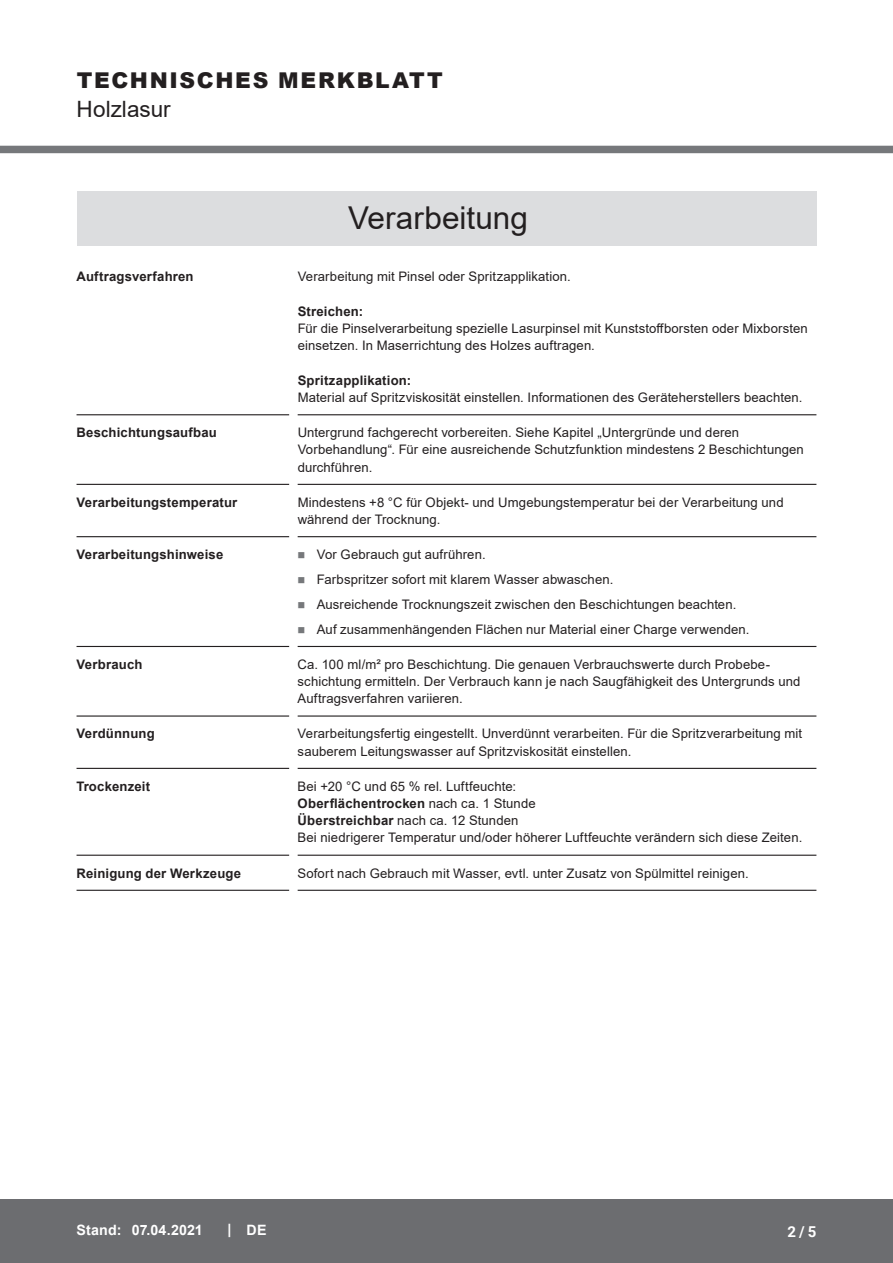
<style>
.page{position:relative;width:893px;height:1263px;background:#fff}
.page>*{position:absolute;margin:0;border:0;box-sizing:border-box;transform-origin:0 0}
.t1{font:31.5px "Arial";color:#231f20}
.t2{font:22.5px "Arial";color:#231f20}
.t3{font:900 21.75px "Arial";letter-spacing:.075em;color:#231f20}
.t4{font:700 15px "Roboto";color:#fff}
.t5{font:700 14.25px "Arial";letter-spacing:.01em;color:#fff}
.t6{font:13.2px/17.2px "Arial";letter-spacing:.01em;color:#231f20}
.t7{font:700 13.2px "Arial";letter-spacing:.015em;color:#231f20}
.s1{font-weight:700}
</style>
<div class="page">
<div style="left:0;top:146px;width:893px;height:7px;background:#76787b"></div>
<div style="left:0;top:1199px;width:893px;height:64px;background:#6c6d70"></div>
<div style="left:77px;top:191px;width:739px;height:55px;background:#dcdddf"></div>
<hr style="left:77px;top:414px;width:212px;height:1px;background:#231f20">
<hr style="left:298px;top:414px;width:518px;height:1px;background:#231f20">
<hr style="left:77px;top:484px;width:212px;height:1px;background:#231f20">
<hr style="left:298px;top:484px;width:518px;height:1px;background:#231f20">
<hr style="left:77px;top:536px;width:212px;height:1px;background:#231f20">
<hr style="left:298px;top:536px;width:518px;height:1px;background:#231f20">
<hr style="left:77px;top:646px;width:212px;height:1px;background:#231f20">
<hr style="left:298px;top:646px;width:518px;height:1px;background:#231f20">
<hr style="left:77px;top:715px;width:212px;height:2px;background:#231f20">
<hr style="left:298px;top:715px;width:518px;height:2px;background:#231f20">
<hr style="left:77px;top:768px;width:212px;height:1px;background:#231f20">
<hr style="left:298px;top:768px;width:518px;height:1px;background:#231f20">
<hr style="left:77px;top:855px;width:212px;height:1px;background:#231f20">
<hr style="left:298px;top:855px;width:518px;height:1px;background:#231f20">
<hr style="left:77px;top:890px;width:212px;height:1px;background:#231f20">
<hr style="left:298px;top:890px;width:518px;height:1px;background:#231f20">
<h3 class="t3" style="left:77px;top:65px;width:367px">TECHNISCHES MERKBLATT</h3>
<h2 class="t2" style="left:77px;top:94px;width:96px">Holzlasur</h2>
<h1 class="t1" style="left:348px;top:196px;width:181px">Verarbeitung</h1>
<p class="t7" style="left:77px;top:267px;width:119px">Auftragsverfahren</p>
<p class="t6" style="left:298px;top:268px;width:275px">Verarbeitung mit Pinsel oder Spritzapplikation.</p>
<p class="t7" style="left:298px;top:302px;width:67px">Streichen:</p>
<p class="t6" style="left:298px;top:320px;width:512px">Für die Pinselverarbeitung spezielle Lasurpinsel mit Kunststoffborsten oder Mixborsten einsetzen. In Maserrichtung des Holzes auftragen.</p>
<p class="t7" style="left:298px;top:371px;width:115px">Spritzapplikation:</p>
<p class="t6" style="left:298px;top:389px;width:506px">Material auf Spritzviskosität einstellen. Informationen des Geräteherstellers beachten.</p>
<p class="t7" style="left:77px;top:423px;width:142px">Beschichtungsaufbau</p>
<p class="t6" style="left:298px;top:424px;width:508px">Untergrund fachgerecht vorbereiten. Siehe Kapitel „Untergründe und deren<br>Vorbehandlung“. Für eine ausreichende Schutzfunktion mindestens 2 Beschichtungen durchführen.</p>
<p class="t7" style="left:77px;top:493px;width:162px">Verarbeitungstemperatur</p>
<p class="t6" style="left:298px;top:493px;width:487px">Mindestens +8 °C für Objekt- und Umgebungstemperatur bei der Verarbeitung und während der Trocknung.</p>
<p class="t7" style="left:77px;top:545px;width:148px">Verarbeitungshinweise</p>
<p class="t6" style="left:317px;top:542px;width:434px;line-height:24.9px">Vor Gebrauch gut aufrühren.<br>Farbspritzer sofort mit klarem Wasser abwaschen.<br>Ausreichende Trocknungszeit zwischen den Beschichtungen beachten.<br>Auf zusammenhängenden Flächen nur Material einer Charge verwenden.</p>
<p class="t7" style="left:77px;top:655px;width:67px">Verbrauch</p>
<p class="t6" style="left:298px;top:655px;width:504px">Ca. 100 ml/m² pro Beschichtung. Die genauen Verbrauchswerte durch Probebe&shy;schichtung ermitteln. Der Verbrauch kann je nach Saugfähigkeit des Untergrunds und<br>Auftragsverfahren variieren.</p>
<p class="t7" style="left:77px;top:724px;width:80px">Verdünnung</p>
<p class="t6" style="left:298px;top:725px;width:506px">Verarbeitungsfertig eingestellt. Unverdünnt verarbeiten. Für die Spritzverarbeitung mit sauberem Leitungswasser auf Spritzviskosität einstellen.</p>
<p class="t7" style="left:77px;top:777px;width:75px">Trockenzeit</p>
<p class="t6" style="left:298px;top:777px;width:506px">Bei +20 °C und 65 % rel. Luftfeuchte:<br><span class="s1">Oberflächentrocken</span> nach ca. 1 Stunde<br><span class="s1">Überstreichbar</span> nach ca. 12 Stunden<br>Bei niedrigerer Temperatur und/oder höherer Luftfeuchte verändern sich diese Zeiten.</p>
<p class="t7" style="left:77px;top:863px;width:166px">Reinigung der Werkzeuge</p>
<p class="t6" style="left:298px;top:864px;width:453px">Sofort nach Gebrauch mit Wasser, evtl. unter Zusatz von Spülmittel reinigen.</p>
<p class="t5" style="left:77px;top:1220px;width:128px">Stand: 07.04.2021</p>
<p class="t5" style="left:228px;top:1220px;width:40px">| DE</p>
<p class="t4" style="left:787px;top:1221px;width:30px">2 / 5</p>
</div>
